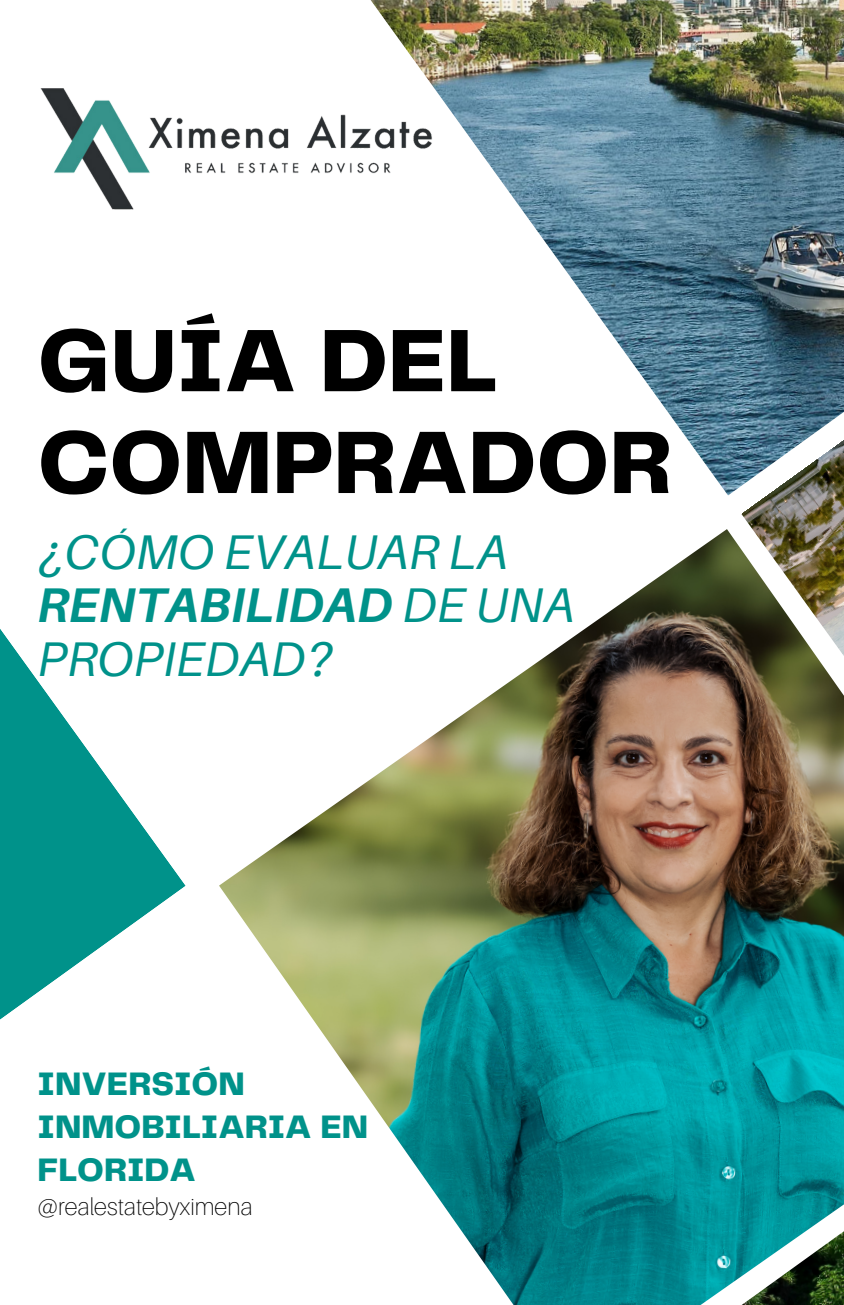
<style>
.page{position:relative;width:844px;height:1305px;background:#fff}
.page>*{position:absolute;margin:0;border:0;box-sizing:border-box;transform-origin:0 0}
.t1{font:800 91.95px/101.9px "Telegraf";color:#000}
.t2{font:italic 48.68px/53.8px "Aileron";color:#00928a}
.t3{font:800 33.75px/42.9px "Telegraf";color:#00928a}
.t4{font:100 24.15px "Aileron";color:#000}
.s1{font-weight:700}
</style>
<div class="page">
<img style="left:40px;top:88px;width:325px;height:122px">
<img style="left:741px;top:495px;width:103px;height:34px">
<img style="left:219px;top:529px;width:625px;height:776px">
<img style="left:365px;top:0;width:479px;height:495px">
<svg style="left:0;top:629px;width:186px;height:391px;fill:#00928a"></svg>
<h1 class="t1" style="left:38px;top:315px;width:636px">GUÍA DEL<br>COMPRADOR</h1>
<h2 class="t2" style="left:38px;top:524px;width:539px">¿CÓMO EVALUAR LA<br><span class="s1">RENTABILIDAD</span> DE UNA<br>PROPIEDAD?</h2>
<p class="t3" style="left:38px;top:1064px;width:332px">INVERSIÓN<br>INMOBILIARIA EN<br>FLORIDA</p>
<h3 class="t4" style="left:38px;top:1192px;width:217px">@realestatebyximena</h3>
</div>
